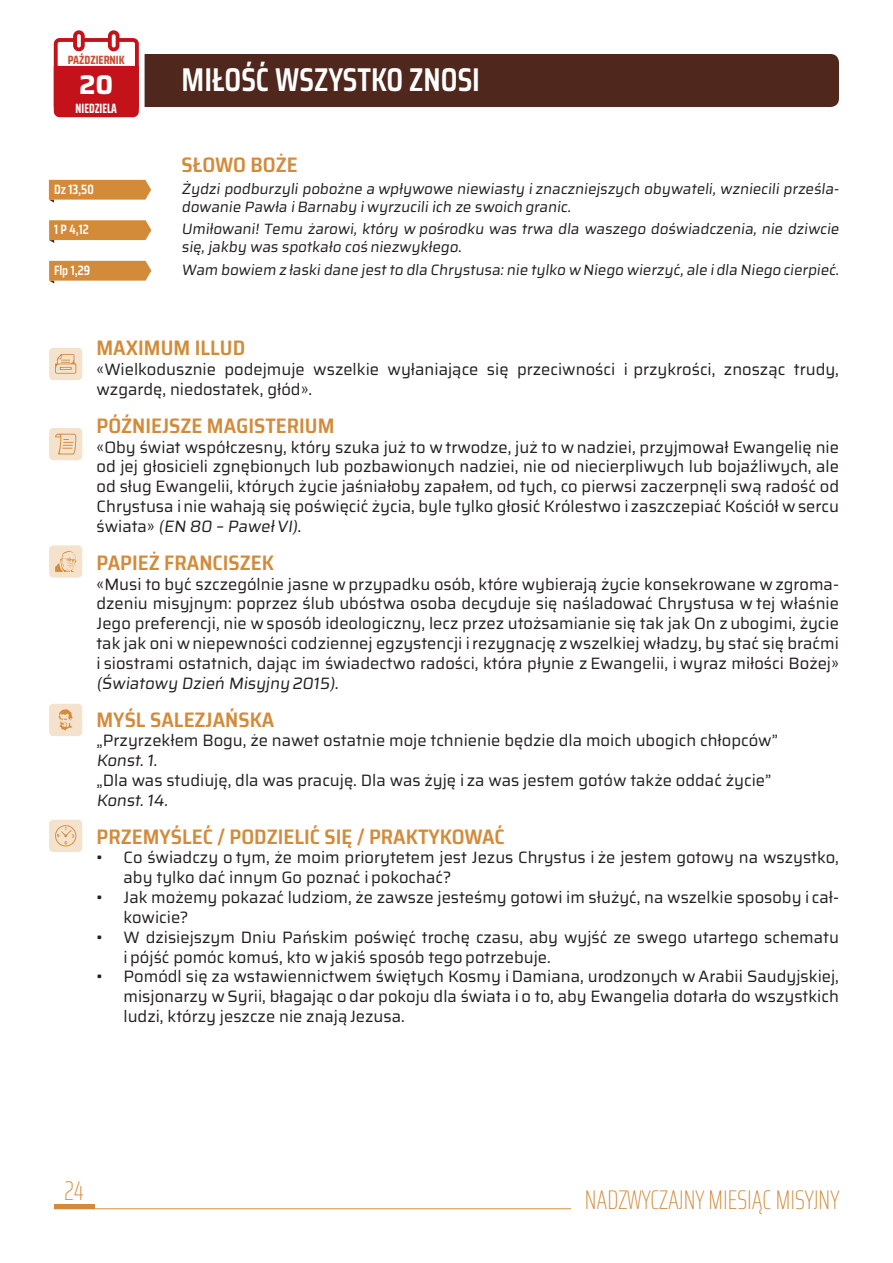
<style>
.page{position:relative;width:893px;height:1263px;background:#fff}
.page>*{position:absolute;margin:0;border:0;box-sizing:border-box;transform-origin:0 0}
.t1{font:600 33px "Saira Condensed";color:#fff}
.t2{font:100 extra-condensed 27px "Saira";color:#d38b3a}
.t3{font:700 27px "Saira";color:#fff}
.t4{font:600 semi-condensed 21px "Saira";color:#d38b3a}
.t5{font:16.5px/19.8px "Saira";color:#231f20}
.t6{font:15px/18px "Saira";color:#231f20}
.t7{font:600 13.5px "Saira Condensed";color:#fff}
.t8{font:700 extra-condensed 13.5px "Saira";color:#fff}
.t9{font:700 12px "Saira Condensed";color:#ce4c34}
</style>
<div class="page">
<div style="left:145px;top:54px;width:694px;height:53px;background:#50271c"></div>
<svg style="left:54px;top:30px;width:85px;height:87px"></svg>
<hr style="left:54px;top:1208px;width:517px;height:1px;background:#d38b3a">
<svg style="left:54px;top:1205px;width:40px;height:3px"></svg>
<svg style="left:49px;top:220px;width:102px;height:23px;background:#d99d59"></svg>
<svg style="left:49px;top:180px;width:102px;height:23px;background:#d99e5a"></svg>
<svg style="left:49px;top:261px;width:102px;height:23px;background:#d99e5a"></svg>
<div style="left:49px;top:545px;width:33px;height:33px;background:#f5e2cd;border-radius:4px"></div>
<svg style="left:55px;top:551px;width:21px;height:21px"></svg>
<div style="left:49px;top:704px;width:33px;height:32px;background:#f5e2cd;border-radius:4px"></div>
<svg style="left:59px;top:709px;width:14px;height:21px"></svg>
<div style="left:49px;top:348px;width:33px;height:32px;background:#f5e2cd;border-radius:4px"></div>
<svg style="left:55px;top:354px;width:21px;height:20px"></svg>
<div style="left:49px;top:428px;width:33px;height:32px;background:#f5e2cd;border-radius:4px"></div>
<svg style="left:55px;top:434px;width:21px;height:20px"></svg>
<div style="left:49px;top:820px;width:33px;height:32px;background:#f5e2cd;border-radius:4px"></div>
<svg style="left:55px;top:825px;width:21px;height:21px"></svg>
<p class="t9" style="left:68px;top:50px;width:58px">PAŹDZIERNIK</p>
<h2 class="t3" style="left:79px;top:64px;width:36px">20</h2>
<p class="t8" style="left:76px;top:98px;width:43px">NIEDZIELA</p>
<h1 class="t1" style="left:182px;top:55px;width:300px">MIŁOŚĆ WSZYSTKO ZNOSI</h1>
<p class="t4" style="left:182px;top:149px;width:118px">SŁOWO BOŻE</p>
<p class="t7" style="left:54px;top:179px;width:41px">Dz 13,50</p>
<p class="t6" style="left:182px;top:180px;width:662px">Żydzi podburzyli pobożne a wpływowe niewiasty i znaczniejszych obywateli, wzniecili prześla&shy;dowanie Pawła i Barnaby i wyrzucili ich ze swoich granic.</p>
<p class="t7" style="left:54px;top:220px;width:36px">1 P 4,12</p>
<p class="t6" style="left:182px;top:220px;width:662px">Umiłowani! Temu żarowi, który w pośrodku was trwa dla waszego doświadczenia, nie dziwcie się, jakby was spotkało coś niezwykłego.</p>
<p class="t7" style="left:54px;top:260px;width:38px">Flp 1,29</p>
<p class="t6" style="left:182px;top:260px;width:662px">Wam bowiem z łaski dane jest to dla Chrystusa: nie tylko w Niego wierzyć, ale idla Niegocierpieć.</p>
<p class="t4" style="left:97px;top:332px;width:150px">MAXIMUM ILLUD</p>
<p class="t5" style="left:97px;top:359px;width:744px">«Wielkodusznie podejmuje wszelkie wyłaniające się przeciwności i przykrości, znosząc trudy, wzgardę, niedostatek, głód».</p>
<p class="t4" style="left:97px;top:409px;width:239px">PÓŹNIEJSZE MAGISTERIUM</p>
<p class="t5" style="left:97px;top:437px;width:744px;text-align:justify">«Oby świat współczesny, który szuka już to w trwodze, już to w nadziei, przyjmował Ewangelię nie od jej głosicieli zgnębionych lub pozbawionych nadziei, nie od niecierpliwych lub bojaźliwych, ale od sług Ewangelii, których życie jaśniałoby zapałem, od tych, co pierwsi zaczerpnęli swą radość od Chrystusa inie wahają się poświęcić życia, byle tylko głosić Królestwo i zaszczepiać Kościół w sercu świata» (EN80–PawełVI).</p>
<p class="t4" style="left:97px;top:546px;width:179px">PAPIEŻ FRANCISZEK</p>
<p class="t5" style="left:96px;top:574px;width:744px;text-align:justify">«Musi to być szczególnie jasne w przypadku osób, które wybierają życie konsekrowane w zgroma&shy;dzeniu misyjnym: poprzez ślub ubóstwa osoba decyduje się naśladować Chrystusa w tej właśnie Jego preferencji, nie w sposób ideologiczny, lecz przez utożsamianie się tak jak On zubogimi, życie tak jak oni wniepewności codziennej egzystencji irezygnację zwszelkiej władzy, by stać się braćmi i siostrami ostatnich, dając im świadectwo radości, która płynie z Ewangelii, i wyraz miłości Bożej» (Światowy Dzień Misyjny2015).</p>
<p class="t4" style="left:97px;top:703px;width:179px">MYŚL SALEZJAŃSKA</p>
<p class="t5" style="left:97px;top:730px;width:683px">„Przyrzekłem Bogu, że nawet ostatnie moje tchnienie będzie dla moich ubogich chłopców” Konst. 1.<br>„Dla was studiuję, dla was pracuję. Dla was żyję i za was jestem gotów także oddać życie” Konst. 14.</p>
<p class="t4" style="left:97px;top:820px;width:410px">PRZEMYŚLEĆ / PODZIELIĆ SIĘ / PRAKTYKOWAĆ</p>
<p class="t5" style="left:124px;top:847px;width:717px;text-indent:-27px">• Co świadczy o tym, że moim priorytetem jest Jezus Chrystus i że jestem gotowy na wszystko, aby tylko dać innym Go poznać i pokochać?</p>
<p class="t5" style="left:124px;top:887px;width:717px;text-indent:-27px">• Jak możemy pokazać ludziom, że zawsze jesteśmy gotowi im służyć, na wszelkie sposoby i cał&shy;kowicie?</p>
<p class="t5" style="left:124px;top:927px;width:717px;text-indent:-27px">• W dzisiejszym Dniu Pańskim poświęć trochę czasu, aby wyjść ze swego utartego schematu i pójść pomóc komuś, kto w jakiś sposób tego potrzebuje.</p>
<p class="t5" style="left:124px;top:966px;width:717px;text-align:justify;text-indent:-27px">• Pomódl się za wstawiennictwem świętych Kosmy i Damiana, urodzonych w Arabii Saudyjskiej, misjonarzy w Syrii, błagając o dar pokoju dla świata i o to, aby Ewangelia dotarła do wszystkich ludzi, którzy jeszcze nie znają Jezusa.</p>
<h2 class="t2" style="left:64px;top:1170px;width:21px">24</h2>
<h2 class="t2" style="left:585px;top:1180px;width:256px">NADZWYCZAJNY MIESIĄC MISYJNY</h2>
</div>
